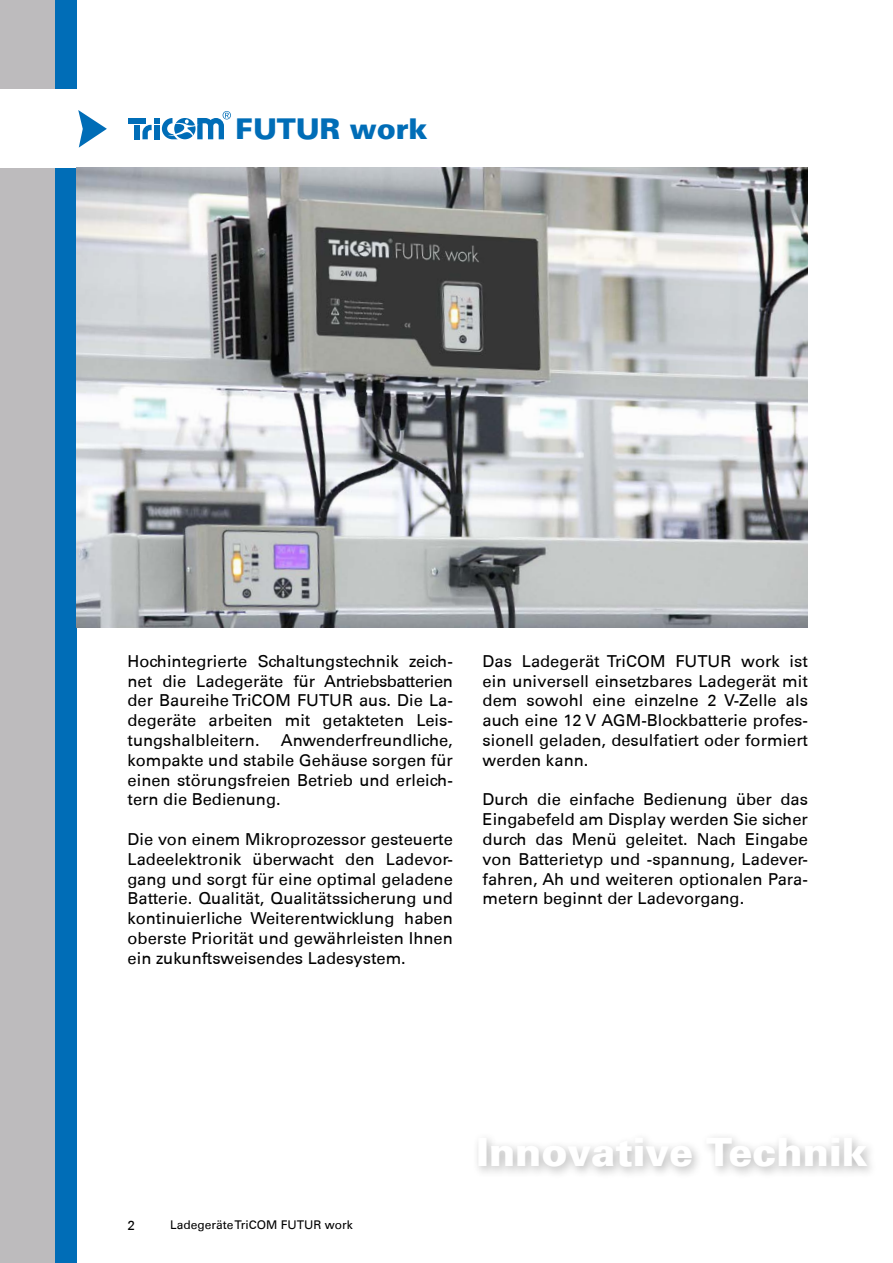
<style>
.page{position:relative;width:893px;height:1263px;background:#fff}
.page>*{position:absolute;margin:0;border:0;box-sizing:border-box;transform-origin:0 0}
.t1{font:900 39px "Univers";color:#fff}
.t2{font:900 28.5px "Univers";color:#006db7}
.t3{font:16.5px/19.8px "Univers 55 Roman";color:#000;text-align:justify}
.t4{font:13.5px "Univers 55 Roman";color:#000}
.t5{font:12px "Univers 55 Roman";color:#000}
</style>
<div class="page">
<div style="left:0;top:0;width:55px;height:1263px;background:#bdbbbd"></div>
<div style="left:55px;top:0;width:22px;height:1263px;background:#006db7"></div>
<div style="left:0;top:90px;width:102px;height:78px;background:#fff"></div>
<svg style="left:78px;top:110px;width:29px;height:38px"></svg>
<img style="left:77px;top:168px;width:731px;height:459px">
<div style="left:128px;top:118px;width:18px;height:5px;background:#006db7"></div>
<div style="left:134px;top:125px;width:5px;height:14px;background:#006db7"></div>
<svg style="left:142px;top:111px;width:89px;height:29px"></svg>
<div style="left:472px;top:1131px;width:421px;height:48px;background:#000;opacity:.28"></div>
<h2 class="t2" style="left:236px;top:110px;width:193px">FUTUR work</h2>
<p class="t3" style="left:128px;top:651px;width:327px">Hochintegrierte Schaltungstechnik zeich&shy;net die Ladegeräte für Antriebsbatterien der Baureihe TriCOM FUTUR aus. Die La&shy;degeräte arbeiten mit getakteten Leis&shy;tungshalbleitern.</p>
<p class="t3" style="left:128px;top:730px;width:327px;text-indent:153px">Anwenderfreundliche, kompakte und stabile Gehäuse sorgen für einen störungsfreien Betrieb und erleich&shy;tern die Bedienung.</p>
<p class="t3" style="left:128px;top:829px;width:327px">Die von einem Mikroprozessor gesteuerte Ladeelektronik überwacht den Ladevor&shy;gang und sorgt für eine optimal geladene Batterie. Qualität, Qualitätssicherung und kontinuierliche Weiterentwicklung haben oberste Priorität und gewährleisten Ihnen ein zukunftsweisendes Ladesystem.</p>
<p class="t3" style="left:483px;top:651px;width:327px">Das Ladegerät TriCOM FUTUR work ist ein universell einsetzbares Ladegerät mit dem sowohl eine einzelne 2 V-Zelle als auch eine 12 V AGM-Blockbatterie profes&shy;sionell geladen, desulfatiert oder formiert werden kann.</p>
<p class="t3" style="left:483px;top:790px;width:327px">Durch die einfache Bedienung über das Eingabefeld am Display werden Sie sicher durch das Menü geleitet. Nach Eingabe von Batterietyp und -spannung, Ladever&shy;fahren, Ah und weiteren optionalen Para&shy;metern beginnt der Ladevorgang.</p>
<p class="t4" style="left:128px;top:1217px;width:9px">2</p>
<p class="t5" style="left:170px;top:1217px;width:184px">Ladegeräte TriCOM FUTUR work</p>
<h1 class="t1" style="left:476px;top:1126px;width:393px">Innovative Technik</h1>
</div>
